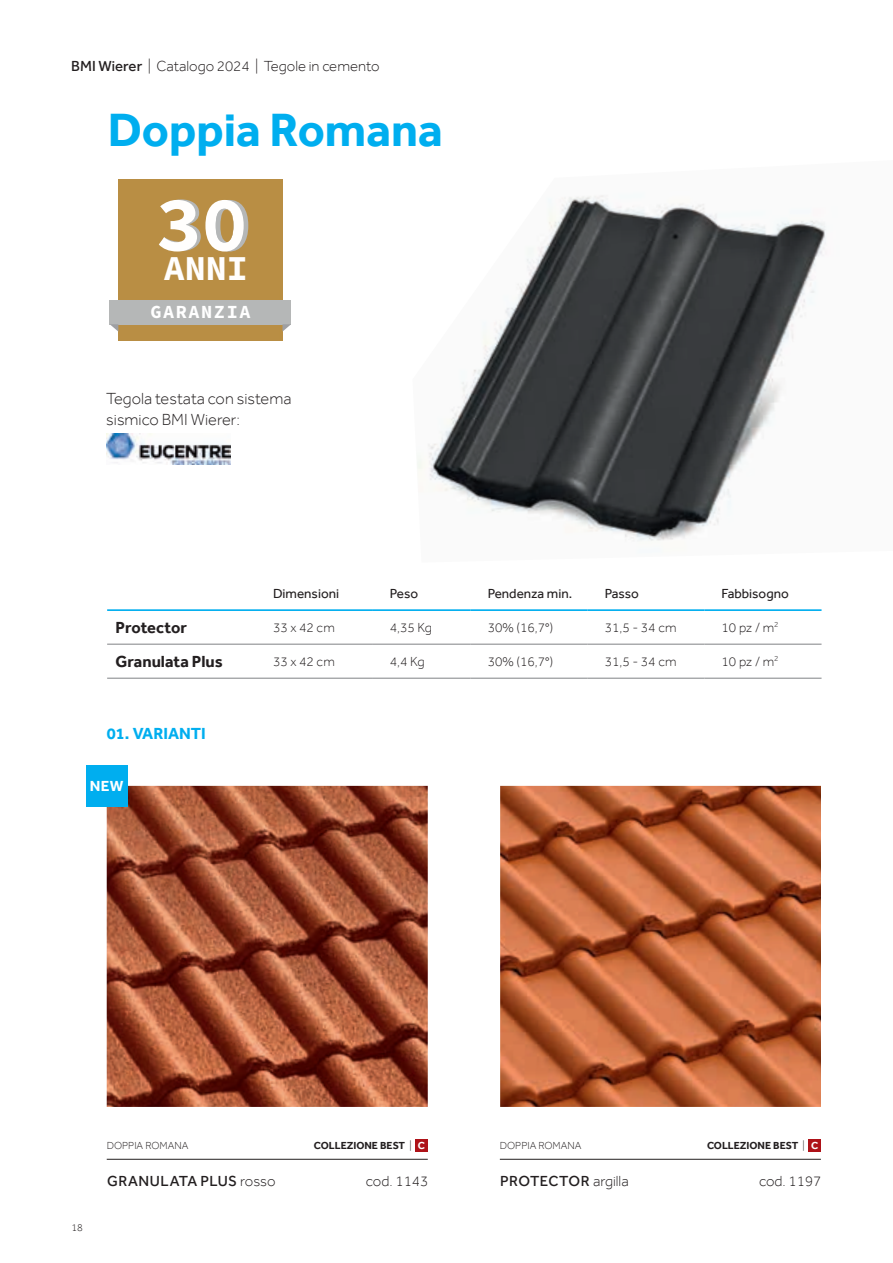
<style>
.page{position:relative;width:893px;height:1263px;background:#fff}
.page>*{position:absolute;margin:0;border:0;box-sizing:border-box;transform-origin:0 0}
.t1{font:700 78.3px "Source Code Roman";color:#fffefd}
.t2{font:700 48px "Effra";color:#00aeef}
.t3{font:700 35.1px "Source Code Roman";color:#fffefd}
.t4{font:700 18.6px "Source Code Roman";letter-spacing:.085em;color:#fff}
.t5{font:300 16.5px/21px "Effra";color:#231f20}
.t6{font:700 16.5px "Effra";color:#231f20}
.t7{font:700 16.5px "Effra";color:#00aeef}
.t8{font:300 15px "Effra";color:#231f20}
.t9{font:500 15px "Effra Trial";letter-spacing:.025em;color:#231f20}
.t10{font:700 15px "Effra";color:#fff}
.t11{font:300 13.5px "Effra";color:#231f20}
.t12{font:13.5px "Effra";color:#231f20}
.t13{font:700 10.5px "Effra";color:#231f20}
.t14{font:300 10.5px "Effra";color:#231f20}
.s1{font-family:"Effra Trial";font-weight:500}
.s2{font-weight:300}
.s3{color:#fff}
.s4{font-family:"Effra";font-weight:300}
</style>
<div class="page">
<img style="left:107px;top:786px;width:321px;height:321px">
<img style="left:417px;top:195px;width:410px;height:346px">
<div style="left:118px;top:179px;width:164px;height:162px;background:#b98e44"></div>
<img style="left:118px;top:324px;width:164px;height:8px">
<div style="left:110px;top:300px;width:181px;height:24px;background:#b5b7b7"></div>
<svg style="left:110px;top:324px;width:8px;height:7px"></svg>
<svg style="left:282px;top:324px;width:9px;height:8px"></svg>
<svg style="left:161px;top:199px;width:40px;height:52px"></svg>
<div style="left:216px;top:209px;width:18px;height:34px;background:#bca883;border-radius:50%"></div>
<div style="left:216px;top:209px;width:17px;height:34px;background:#b5b7b7;border-radius:50%"></div>
<svg style="left:220px;top:209px;width:13px;height:33px"></svg>
<hr style="left:107px;top:678px;width:149px;height:1px;background:#808285">
<hr style="left:256px;top:678px;width:117px;height:1px;background:#808285">
<hr style="left:373px;top:678px;width:98px;height:1px;background:#808285">
<hr style="left:471px;top:678px;width:117px;height:1px;background:#808285">
<hr style="left:588px;top:678px;width:117px;height:1px;background:#808285">
<hr style="left:705px;top:678px;width:116px;height:1px;background:#808285">
<hr style="left:107px;top:644px;width:149px;height:1px;background:#808285">
<hr style="left:256px;top:644px;width:117px;height:1px;background:#808285">
<hr style="left:373px;top:644px;width:98px;height:1px;background:#808285">
<hr style="left:471px;top:644px;width:117px;height:1px;background:#808285">
<hr style="left:588px;top:644px;width:117px;height:1px;background:#808285">
<hr style="left:705px;top:644px;width:116px;height:1px;background:#808285">
<hr style="left:107px;top:609px;width:149px;height:2px;background:#00aeef">
<hr style="left:256px;top:609px;width:117px;height:2px;background:#00aeef">
<hr style="left:373px;top:609px;width:98px;height:2px;background:#00aeef">
<hr style="left:471px;top:609px;width:117px;height:2px;background:#00aeef">
<hr style="left:588px;top:609px;width:117px;height:2px;background:#00aeef">
<hr style="left:705px;top:609px;width:116px;height:2px;background:#00aeef">
<hr style="left:500px;top:1159px;width:321px;height:1px;background:#231f20">
<svg style="left:808px;top:1139px;width:13px;height:13px"></svg>
<hr style="left:107px;top:1159px;width:321px;height:1px;background:#231f20">
<svg style="left:415px;top:1139px;width:13px;height:13px"></svg>
<img style="left:500px;top:786px;width:321px;height:321px">
<div style="left:86px;top:765px;width:41px;height:41px;background:#00aeef"></div>
<img style="left:106px;top:433px;width:124px;height:31px">
<p class="t8" style="left:71px;top:57px;width:310px"><span class="s1">BMI Wierer</span> | Catalogo 2024 | Tegole in cemento</p>
<h2 class="t2" style="left:108px;top:101px;width:337px">Doppia Romana</h2>
<h1 class="t1" style="left:155px;top:168px;width:94px">30</h1>
<h3 class="t3" style="left:164px;top:242px;width:86px">ANNI</h3>
<h3 class="t4" style="left:150px;top:298px;width:102px">GARANZIA</h3>
<p class="t5" style="left:106px;top:388px;width:187px">Tegola testata con sistema sismico BMI Wierer:</p>
<p class="t12" style="left:273px;top:585px;width:68px">Dimensioni</p>
<p class="t12" style="left:390px;top:585px;width:30px">Peso</p>
<p class="t12" style="left:488px;top:585px;width:86px">Pendenza min.</p>
<p class="t12" style="left:605px;top:585px;width:36px">Passo</p>
<p class="t12" style="left:722px;top:585px;width:69px">Fabbisogno</p>
<p class="t6" style="left:116px;top:617px;width:73px">Protector</p>
<p class="t11" style="left:273px;top:619px;width:63px">33 x 42 cm</p>
<p class="t11" style="left:390px;top:619px;width:44px">4,35 Kg</p>
<p class="t11" style="left:488px;top:619px;width:67px">30% (16,7°)</p>
<p class="t11" style="left:605px;top:619px;width:73px">31,5 - 34 cm</p>
<p class="t11" style="left:722px;top:619px;width:58px">10 pz / m<sup>2</sup></p>
<p class="t6" style="left:116px;top:651px;width:109px">Granulata Plus</p>
<p class="t11" style="left:273px;top:653px;width:63px">33 x 42 cm</p>
<p class="t11" style="left:390px;top:653px;width:36px">4,4 Kg</p>
<p class="t11" style="left:488px;top:653px;width:67px">30% (16,7°)</p>
<p class="t11" style="left:605px;top:653px;width:73px">31,5 - 34 cm</p>
<p class="t11" style="left:722px;top:653px;width:58px">10 pz / m<sup>2</sup></p>
<p class="t7" style="left:107px;top:723px;width:101px">01. VARIANTI</p>
<p class="t10" style="left:90px;top:777px;width:35px">NEW</p>
<p class="t14" style="left:71px;top:1221px;width:13px">18</p>
<p class="t14" style="left:107px;top:1139px;width:83px">DOPPIA ROMANA</p>
<p class="t13" style="left:314px;top:1140px;width:113px">COLLEZIONE BEST <span class="s2">|</span> <span class="s3">C</span></p>
<p class="t9" style="left:107px;top:1172px;width:170px">GRANULATA PLUS <span class="s4">rosso</span></p>
<p class="t8" style="left:366px;top:1172px;width:64px">cod. 1143</p>
<p class="t14" style="left:500px;top:1139px;width:83px">DOPPIA ROMANA</p>
<p class="t13" style="left:707px;top:1140px;width:113px">COLLEZIONE BEST <span class="s2">|</span> <span class="s3">C</span></p>
<p class="t9" style="left:500px;top:1172px;width:130px">PROTECTOR <span class="s4">argilla</span></p>
<p class="t8" style="left:759px;top:1172px;width:64px">cod. 1197</p>
</div>
